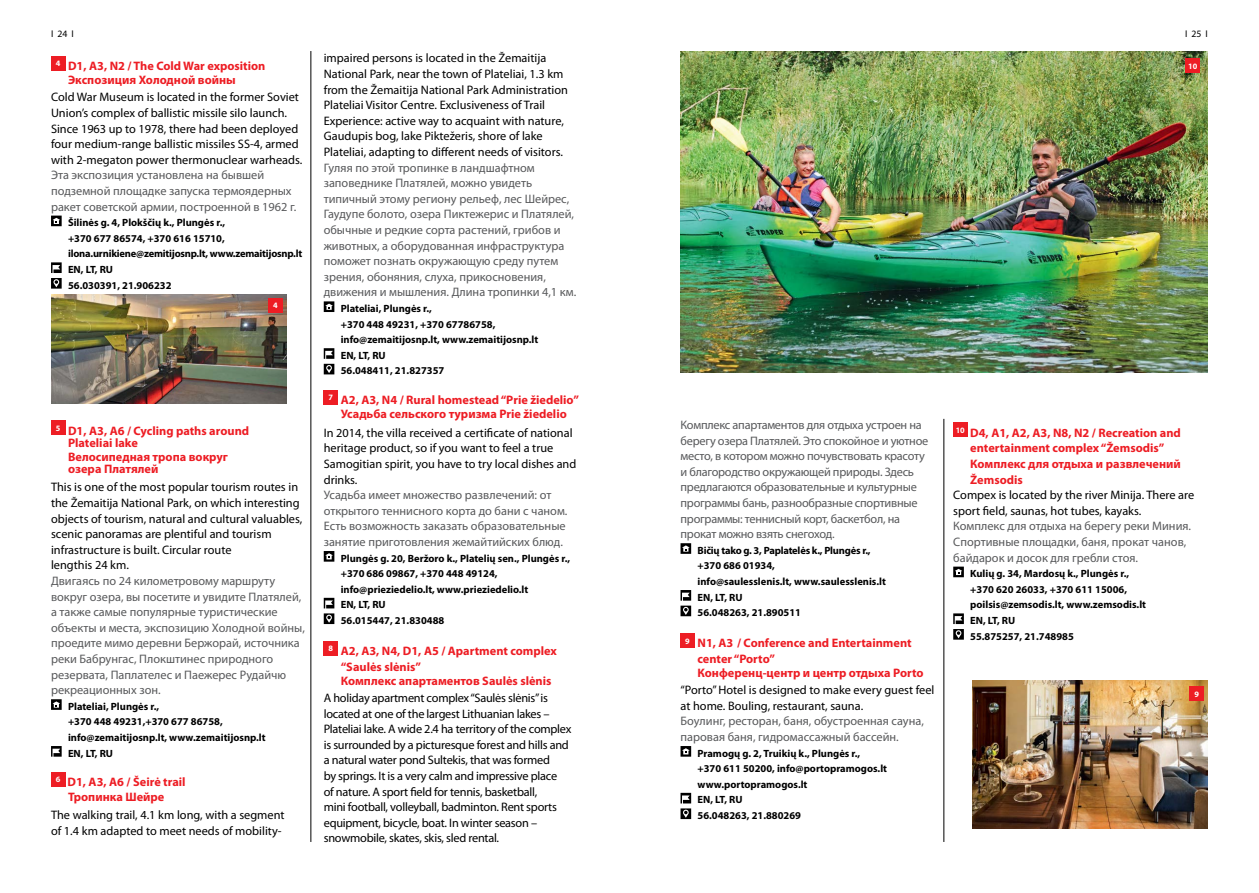
<style>
.page{position:relative;width:1259px;height:893px;background:#fff}
.page>*{position:absolute;margin:0;border:0;box-sizing:border-box;transform-origin:0 0}
.t1{font:12.3px/15.6px "Myriad Pro";color:#000}
.t2{font:12.3px/15.6px "Myriad Pro";color:#58595b}
.t3{font:700 12.3px/15.6px "Myriad Pro";color:#ed1d24}
.t4{font:12.3px/15.6px "Myriad Pro";letter-spacing:-.02em;color:#000}
.t5{font:12.3px/15.6px "Myriad Pro";letter-spacing:-.02em;color:#58595b}
.t6{font:700 10.5px/15.6px "Myriad Pro";color:#000}
.t7{font:9.75px "Myriad Pro";color:#000}
.t8{font:700 8.25px "Myriad Pro";color:#fff}
</style>
<div class="page">
<div style="left:51px;top:56px;width:14px;height:14px;background:#ed1d24"></div>
<svg style="left:51px;top:216px;width:11px;height:10px"></svg>
<svg style="left:51px;top:262px;width:11px;height:27px"></svg>
<div style="left:51px;top:421px;width:14px;height:14px;background:#ed1d24"></div>
<svg style="left:51px;top:699px;width:11px;height:11px"></svg>
<svg style="left:51px;top:746px;width:11px;height:11px"></svg>
<div style="left:51px;top:772px;width:14px;height:14px;background:#ed1d24"></div>
<svg style="left:324px;top:301px;width:10px;height:11px"></svg>
<svg style="left:324px;top:348px;width:10px;height:26px"></svg>
<div style="left:324px;top:390px;width:14px;height:14px;background:#ed1d24"></div>
<svg style="left:324px;top:551px;width:10px;height:11px"></svg>
<svg style="left:324px;top:598px;width:10px;height:26px"></svg>
<div style="left:324px;top:641px;width:14px;height:14px;background:#ed1d24"></div>
<hr style="left:310px;top:51px;width:1px;height:791px;background:#000">
<hr style="left:943px;top:419px;width:1px;height:423px;background:#000">
<img style="left:51px;top:294px;width:235px;height:109px">
<div style="left:269px;top:298px;width:14px;height:14px;background:#ed1d24"></div>
<svg style="left:680px;top:543px;width:11px;height:11px"></svg>
<svg style="left:680px;top:590px;width:11px;height:26px"></svg>
<div style="left:680px;top:633px;width:14px;height:14px;background:#ed1d24"></div>
<svg style="left:680px;top:746px;width:11px;height:11px"></svg>
<svg style="left:680px;top:793px;width:11px;height:26px"></svg>
<div style="left:953px;top:423px;width:14px;height:14px;background:#ed1d24"></div>
<svg style="left:953px;top:567px;width:11px;height:10px"></svg>
<svg style="left:953px;top:613px;width:11px;height:27px"></svg>
<img style="left:680px;top:51px;width:528px;height:321px">
<div style="left:1185px;top:59px;width:14px;height:14px;background:#ed1d24"></div>
<img style="left:972px;top:680px;width:236px;height:149px">
<div style="left:1189px;top:687px;width:14px;height:14px;background:#ed1d24"></div>
<p class="t7" style="left:51px;top:28px;width:24px">I 24 I</p>
<p class="t7" style="left:1185px;top:28px;width:24px">I 25 I</p>
<p class="t3" style="left:68px;top:59px;width:199px;line-height:14.1px;text-indent:-12px"><sup>4</sup> D1, A3, N2 / The Cold War exposition<br>Экспозиция Холодной войны</p>
<p class="t1" style="left:51px;top:89px;width:253px">Cold War Museum is located in the former Soviet Union’s complex of ballistic missile silo launch.<br>Since 1963 up to 1978, there had been deployed four medium-range ballistic missiles SS-4, armed with 2-megaton power thermonuclear warheads.</p>
<p class="t2" style="left:51px;top:167px;width:247px">Эта экспозиция установлена на бывшей подземной площадке запуска термоядерных ракет советской армии, построенной в 1962 г.</p>
<p class="t6" style="left:68px;top:215px;width:236px">Šilinės g. 4, Plokščių k., Plungės r.,<br>+370 677 86574, +370 616 15710, ilona.urnikiene@zemitijosnp.lt, www.zemaitijosnp.lt<br>EN, LT, RU<br>56.030391, 21.906232</p>
<p class="t1" style="left:324px;top:50px;width:246px">impaired persons is located in the Žemaitija National Park, near the town of Plateliai, 1.3 km from the Žemaitija National Park Administration Plateliai Visitor Centre. Exclusiveness of Trail Experience: active way to acquaint with nature, Gaudupis bog, lake Piktežeris, shore of lake Plateliai, adapting to different needs of visitors.</p>
<p class="t2" style="left:324px;top:159px;width:254px">Гуляя по этой тропинке в ландшафтном заповеднике Платялей, можно увидеть типичный этому региону рельеф, лес Шейрес, Гаудупе болото, озера Пиктежерис и Платялей, обычные и редкие сорта растений, грибов и животных, а оборудованная инфраструктура поможет познать окружающую среду путем зрения, обоняния, слуха, прикосновения, движения и мышления. Длина тропинки 4,1 км.</p>
<p class="t6" style="left:341px;top:300px;width:199px">Plateliai, Plungės r.,<br>+370 448 49231, +370 67786758, info@zemaitijosnp.lt, www.zemaitijosnp.lt<br>EN, LT, RU<br>56.048411, 21.827357</p>
<p class="t3" style="left:328px;top:393px;width:252px;line-height:14.1px;text-align:center"><sup>7</sup> A2, A3, N4 / Rural homestead “Prie žiedelio”<br>Усадьба сельского туризма Prie žiedelio</p>
<p class="t1" style="left:324px;top:425px;width:254px">In 2014, the villa received a certificate of national heritage product, so if you want to feel a true Samogitian spirit, you have to try local dishes and drinks.</p>
<p class="t2" style="left:324px;top:487px;width:245px">Усадьба имеет множество развлечений: от открытого теннисного корта до бани с чаном.<br>Есть возможность заказать образовательные занятие приготовления жемайтийских блюд.</p>
<p class="t6" style="left:341px;top:550px;width:231px">Plungės g. 20, Beržoro k., Platelių sen., Plungės r., +370 686 09867, +370 448 49124, info@prieziedelio.lt, www.prieziedelio.lt<br>EN, LT, RU<br>56.015447, 21.830488</p>
<p class="t3" style="left:341px;top:643px;width:218px;text-indent:-12px"><sup>8</sup> A2, A3, N4, D1, A5 / Apartment complex “Saulės slėnis”</p>
<p class="t3" style="left:341px;top:673px;width:212px">Комплекс апартаментов Saulės slėnis</p>
<p class="t4" style="left:324px;top:690px;width:249px">A holiday apartment complex “Saulės slėnis” is located at one of the largest Lithuanian lakes – Plateliai lake. A wide 2.4 ha territory of the complex is surrounded by a picturesque forest and hills and a natural water pond Sultekis, that was formed<br>by springs. It is a very calm and impressive place<br>of nature. A sport field for tennis, basketball,<br>mini football, volleyball, badminton. Rent sports equipment, bicycle, boat. In winter season – snowmobile, skates, skis, sled rental.</p>
<p class="t8" style="left:1188px;top:61px;width:11px">10</p>
<p class="t8" style="left:273px;top:300px;width:6px">4</p>
<p class="t5" style="left:680px;top:417px;width:249px">Комплекс апартаментов для отдыха устроен на берегу озера Платялей. Это спокойное и уютное место, в котором можно почувствовать красоту и благородство окружающей природы. Здесь предлагаются образовательные и культурные программы бань, разнообразные спортивные программы: теннисный корт, баскетбол, на прокат можно взять снегоход.</p>
<p class="t6" style="left:697px;top:542px;width:190px">Bičių tako g. 3, Paplatelės k., Plungės r., +370 686 01934,<br>info@saulesslenis.lt, www.saulesslenis.lt<br>EN, LT, RU<br>56.048263, 21.890511</p>
<p class="t3" style="left:697px;top:635px;width:216px;text-indent:-12px"><sup>9</sup> N1, A3 / Conference and Entertainment center “Porto”</p>
<p class="t3" style="left:697px;top:665px;width:227px">Конференц-центр и центр отдыха Porto</p>
<p class="t1" style="left:680px;top:682px;width:255px">“Porto” Hotel is designed to make every guest feel at home. Bouling, restaurant, sauna.</p>
<p class="t2" style="left:680px;top:713px;width:245px">Боулинг, ресторан, баня, обустроенная сауна, паровая баня, гидромассажный бассейн.</p>
<p class="t6" style="left:697px;top:745px;width:191px">Pramogų g. 2, Truikių k., Plungės r.,<br>+370 611 50200, info@portopramogos.lt www.portopramogos.lt<br>EN, LT, RU<br>56.048263, 21.880269</p>
<p class="t3" style="left:68px;top:424px;width:183px;line-height:12px;text-indent:-12px"><sup>5</sup> D1, A3, A6 / Cycling paths around<br>Plateliai lake</p>
<p class="t3" style="left:68px;top:450px;width:161px;line-height:12px">Велосипедная тропа вокруг озера Платялей</p>
<p class="t1" style="left:51px;top:479px;width:253px">This is one of the most popular tourism routes in the Žemaitija National Park, on which interesting objects of tourism, natural and cultural valuables, scenic panoramas are plentiful and tourism infrastructure is built. Circular route<br>lengthis 24 km.</p>
<p class="t2" style="left:51px;top:573px;width:255px">Двигаясь по 24 километровому маршруту вокруг озера, вы посетите и увидите Платялей, а также самые популярные туристические объекты и места, экспозицию Холодной войны, проедите мимо деревни Бержорай, источника реки Бабрунгас, Плокштинес природного резервата, Паплателес и Паежерес Рудайчю рекреационных зон.</p>
<p class="t6" style="left:68px;top:698px;width:199px">Plateliai, Plungės r.,<br>+370 448 49231,+370 677 86758, info@zemaitijosnp.lt, www.zemaitijosnp.lt<br>EN, LT, RU</p>
<p class="t3" style="left:68px;top:775px;width:119px;line-height:14.1px;text-indent:-12px"><sup>6</sup> D1, A3, A6 / Šeirė trail<br>Тропинка Шейре</p>
<p class="t1" style="left:51px;top:807px;width:235px">The walking trail, 4.1 km long, with a segment of 1.4 km adapted to meet needs of mobility-</p>
<p class="t3" style="left:970px;top:424px;width:212px;text-indent:-15px"><sup>10</sup> D4, A1, A2, A3, N8, N2 / Recreation and entertainment complex “Žemsodis”<br>Комплекс для отдыха и развлечений<br>Žemsodis</p>
<p class="t1" style="left:953px;top:487px;width:242px">Compex is located by the river Minija. There are sport field, saunas, hot tubes, kayaks.</p>
<p class="t2" style="left:953px;top:518px;width:239px">Комплекс для отдыха на берегу реки Миния.<br>Спортивные площадки, баня, прокат чанов, байдарок и досок для гребли стоя.</p>
<p class="t6" style="left:970px;top:566px;width:177px">Kulių g. 34, Mardosų k., Plungės r., +370 620 26033, +370 611 15006, poilsis@zemsodis.lt, www.zemsodis.lt<br>EN, LT, RU<br>55.875257, 21.748985</p>
<p class="t8" style="left:1194px;top:689px;width:6px">9</p>
</div>
